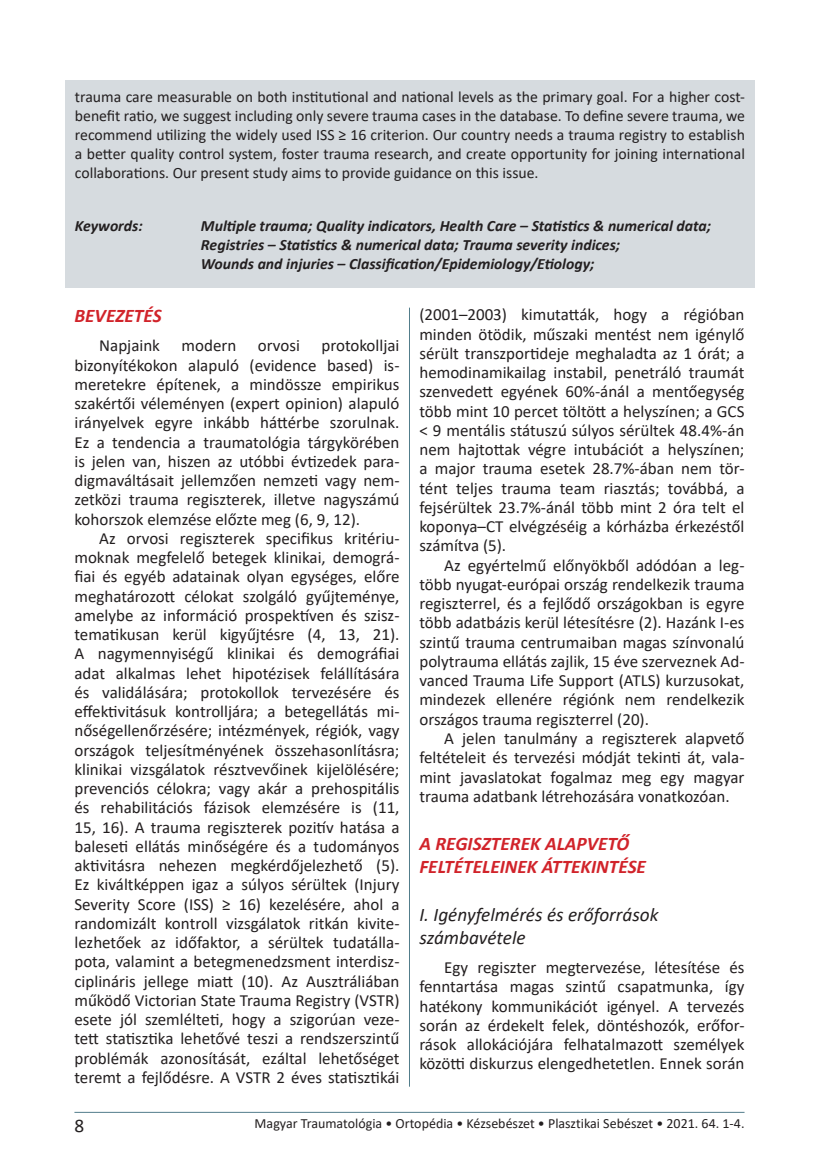
<style>
.page{position:relative;width:819px;height:1176px;background:#fff}
.page>*{position:absolute;margin:0;border:0;box-sizing:border-box;transform-origin:0 0}
.Címsor_1{font:italic 700 19.25px/23.1px "Calibri";color:#d1232a}
.Címsor_2{font:italic 19.25px/23.1px "Calibri";color:#231f20}
.t1{font:19.25px "Calibri";color:#231f20}
.Alapbekezdés_2_hasáb{font:16.97px/19.2px "Calibri";color:#231f20;text-align:justify}
.Összefoglalás{font:15.75px/18.9px "Calibri";color:#231f20;text-align:justify}
.Kulcsszavak{font:italic 700 15.75px/18.9px "Calibri";color:#231f20}
.t2{font:14px "Calibri";color:#231f20}
</style>
<div class="page">
<hr style="left:409px;top:89px;width:1px;height:997px;background:#527d8b">
<div style="left:400px;top:288px;width:17px;height:20px;background:#fff"></div>
<hr style="left:74px;top:1112px;width:670px;height:1px;background:#527d8b">
<div style="left:65px;top:81px;width:689px;height:207px;background:#d6dbdf"></div>
<p class="Összefoglalás" style="left:75px;top:87px;width:671px">trauma care measurable on both institutional and national levels as the primary goal. For a higher cost&shy;benefit ratio, we suggest including only severe trauma cases in the database. To define severe trauma, we recommend utilizing the widely used ISS ≥ 16 criterion. Our country needs a trauma registry to establish a better quality control system, foster trauma research, and create opportunity for joining international collaborations. Our present study aims to provide guidance on this issue.</p>
<p class="Kulcsszavak" style="left:75px;top:215px;width:69px">Keywords:</p>
<p class="Kulcsszavak" style="left:201px;top:215px;width:511px">Multiple trauma; Quality indicators, Health Care – Statistics &amp; numerical data;<br>Registries – Statistics &amp; numerical data; Trauma severity indices;<br>Wounds and injuries – Classification/Epidemiology/Etiology;</p>
<p class="Címsor_1" style="left:74px;top:303px;width:89px">BEVEZETÉS</p>
<p class="Alapbekezdés_2_hasáb" style="left:99px;top:335px;width:62px">Napjaink</p>
<p class="Alapbekezdés_2_hasáb" style="left:181px;top:335px;width:56px">modern</p>
<p class="Alapbekezdés_2_hasáb" style="left:258px;top:335px;width:44px">orvosi</p>
<p class="Alapbekezdés_2_hasáb" style="left:74px;top:335px;width:326px;text-indent:247px">protokolljai bizonyítékokon alapuló (evidence based) is&shy;meretekre építenek, a mindössze empirikus szakértői véleményen (expert opinion) alapuló irányelvek egyre inkább háttérbe szorulnak.<br>Ez a tendencia a traumatológia tárgykörében is jelen van, hiszen az utóbbi évtizedek para&shy;digmaváltásait jellemzően nemzeti vagy nem&shy;zetközi trauma regiszterek, illetve nagyszámú kohorszok elemzése előzte meg (6, 9, 12).</p>
<p class="Alapbekezdés_2_hasáb" style="left:74px;top:528px;width:326px;text-indent:25px">Az orvosi regiszterek specifikus kritériu&shy;moknak megfelelő betegek klinikai, demográ&shy;fiai és egyéb adatainak olyan egységes, előre meghatározott célokat szolgáló gyűjteménye, amelybe az információ prospektíven és szisz&shy;tematikusan kerül kigyűjtésre (4, 13, 21).<br>A nagymennyiségű klinikai és demográfiai adat alkalmas lehet hipotézisek felállítására és validálására; protokollok tervezésére és effektivitásuk kontrolljára; a betegellátás mi&shy;nőségellenőrzésére; intézmények, régiók, vagy országok teljesítményének összehasonlításra; klinikai vizsgálatok résztvevőinek kijelölésére; prevenciós célokra; vagy akár a prehospitális és rehabilitációs fázisok elemzésére is (11, 15, 16). A trauma regiszterek pozitív hatása a baleseti ellátás minőségére és a tudományos aktivitásra nehezen megkérdőjelezhető (5).<br>Ez kiváltképpen igaz a súlyos sérültek (Injury Severity Score (ISS) ≥ 16) kezelésére, ahol a randomizált kontroll vizsgálatok ritkán kivite&shy;lezhetőek az időfaktor, a sérültek tudatálla&shy;pota, valamint a betegmenedzsment interdisz&shy;ciplináris jellege miatt (10). Az Ausztráliában működő Victorian State Trauma Registry (VSTR) esete jól szemlélteti, hogy a szigorúan veze&shy;tett statisztika lehetővé teszi a rendszerszintű problémák azonosítását, ezáltal lehetőséget teremt a fejlődésre. A VSTR 2 éves statisztikái</p>
<p class="Alapbekezdés_2_hasáb" style="left:419px;top:305px;width:326px">(2001–2003) kimutatták, hogy a régióban minden ötödik, műszaki mentést nem igénylő sérült transzportideje meghaladta az 1 órát; a hemodinamikailag instabil, penetráló traumát szenvedett egyének 60%-ánál a mentőegység több mint 10 percet töltött a helyszínen; a GCS &lt; 9 mentális státuszú súlyos sérültek 48.4%-án nem hajtottak végre intubációt a helyszínen; a major trauma esetek 28.7%-ában nem tör&shy;tént teljes trauma team riasztás; továbbá, a fejsérültek 23.7%-ánál több mint 2 óra telt el koponya–CT elvégzéséig a kórházba érkezéstől számítva (5).</p>
<p class="Alapbekezdés_2_hasáb" style="left:419px;top:555px;width:326px;text-indent:25px">Az egyértelmű előnyökből adódóan a leg&shy;több nyugat-európai ország rendelkezik trauma regiszterrel, és a fejlődő országokban is egyre több adatbázis kerül létesítésre (2). Hazánk I-es szintű trauma centrumaiban magas színvonalú polytrauma ellátás zajlik, 15 éve szerveznek Ad&shy;vanced Trauma Life Support (ATLS) kurzusokat, mindezek ellenére régiónk nem rendelkezik országos trauma regiszterrel (20).</p>
<p class="Alapbekezdés_2_hasáb" style="left:419px;top:728px;width:326px;text-indent:25px">A jelen tanulmány a regiszterek alapvető feltételeit és tervezési módját tekinti át, vala&shy;mint javaslatokat fogalmaz meg egy magyar trauma adatbank létrehozására vonatkozóan.</p>
<p class="Címsor_1" style="left:419px;top:831px;width:228px">A REGISZTEREK ALAPVETŐ<br>FELTÉTELEINEK ÁTTEKINTÉSE</p>
<p class="Címsor_2" style="left:419px;top:902px;width:240px">I. Igényfelmérés és erőforrások számbavétele</p>
<p class="Alapbekezdés_2_hasáb" style="left:419px;top:957px;width:326px;text-indent:25px">Egy regiszter megtervezése, létesítése és fenntartása magas szintű csapatmunka, így hatékony kommunikációt igényel. A tervezés során az érdekelt felek, döntéshozók, erőfor&shy;rások allokációjára felhatalmazott személyek közötti diskurzus elengedhetetlen. Ennek során</p>
<p class="t1" style="left:74px;top:1112px;width:11px">8</p>
<p class="t2" style="left:255px;top:1113px;width:491px">Magyar Traumatológia • Ortopédia • Kézsebészet • Plasztikai Sebészet • 2021. 64. 1-4.</p>
</div>
